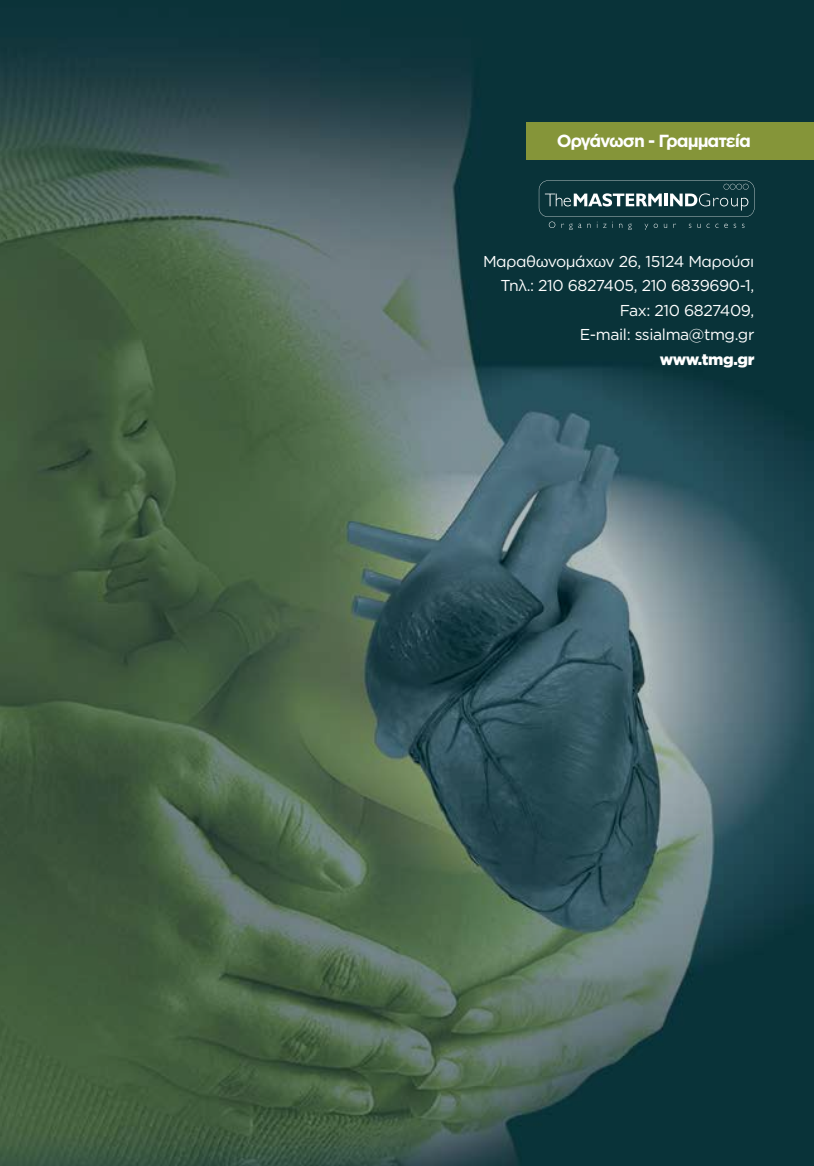
<style>
.page{position:relative;width:814px;height:1166px;background:#fff}
.page>*{position:absolute;margin:0;border:0;box-sizing:border-box;transform-origin:0 0}
.t1{font:700 17.5px "Gotham Greek";letter-spacing:-.06em;color:#fff}
.t2{font:15.75px/24.5px "Gotham Greek";letter-spacing:-.025em;color:#fff;text-align:right}
.t3{font:900 15.75px "Gotham Greek";letter-spacing:-.025em;color:#fff}
</style>
<div class="page">
<img style="left:0;top:0;width:814px;height:1166px">
<div style="left:526px;top:123px;width:288px;height:37px;background:#859539"></div>
<svg style="left:539px;top:180px;width:215px;height:50px;background:#274c51"></svg>
<p class="t1" style="left:557px;top:131px;width:195px">Οργάνωση - Γραμματεία</p>
<p class="t2" style="left:483px;top:248px;width:273px">Μαραθωνομάχων 26, 15124 Μαρούσι<br>Τηλ.: 210 6827405, 210 6839690-1,<br>Fax: 210 6827409,<br>E-mail: ssialma@tmg.gr</p>
<p class="t3" style="left:659px;top:350px;width:96px">www.tmg.gr</p>
</div>
